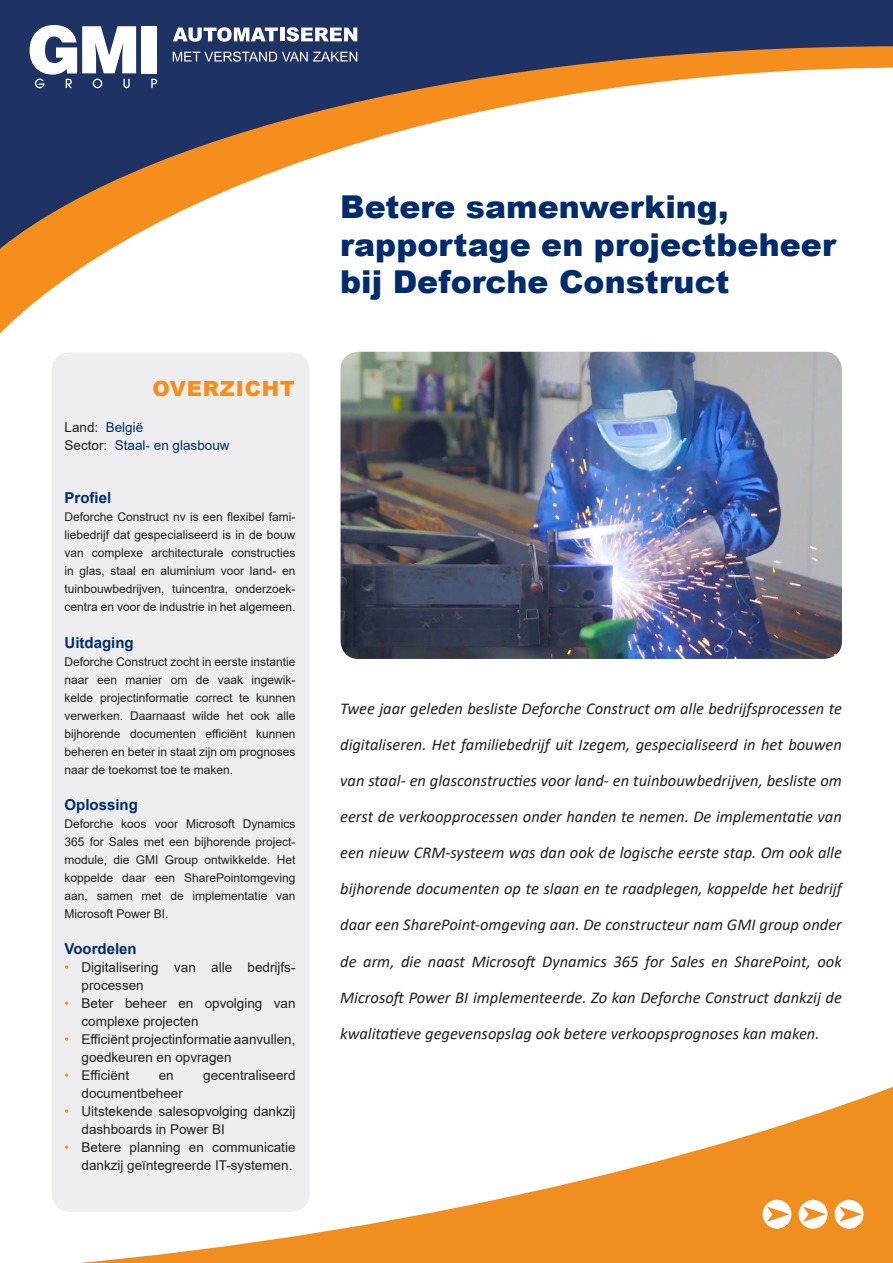
<style>
.page{position:relative;width:893px;height:1263px;background:#fff}
.page>*{position:absolute;margin:0;border:0;box-sizing:border-box;transform-origin:0 0}
.Titel{font:900 31.5px/37.5px "Arial";color:#002c6b}
.Oranje_Titel_in_Over{font:900 21px "Arial";letter-spacing:.035em;color:#f68e1e}
.Bijschrift{font:italic 16.5px/36px "Calibri";color:#231f20;text-align:justify}
.Tussentitel_in__Over{font:700 15px "Arial";color:#002c6b}
.t1{font:13.5px/18px "Arial";color:#231f20}
.Tekst_in__Overzicht{font:13.5px "Arial";color:#002c6b}
.Tekst_in__Overzicht-2{font:12px/18px "Arial";color:#231f20;text-align:justify}
.s1{color:#231f20}
.s2{color:#f68e1e}
</style>
<div class="page">
<div style="left:52px;top:352px;width:258px;height:860px;background:#eeeef0;border-radius:18px"></div>
<img style="left:341px;top:360px;width:501px;height:299px">
<svg style="left:53px;top:1087px;width:840px;height:176px"></svg>
<svg style="left:0;top:259px;width:839px;height:101px"></svg>
<svg style="left:0;top:0;width:893px;height:259px"></svg>
<div style="left:142px;top:26px;width:15px;height:47px;background:#fff"></div>
<svg style="left:30px;top:25px;width:106px;height:63px"></svg>
<svg style="left:151px;top:79px;width:6px;height:9px"></svg>
<svg style="left:763px;top:1200px;width:28px;height:29px"></svg>
<svg style="left:799px;top:1200px;width:28px;height:29px"></svg>
<svg style="left:835px;top:1200px;width:28px;height:29px"></svg>
<svg style="left:173px;top:27px;width:105px;height:15px"></svg>
<hr style="left:280px;top:28px;width:4px;height:13px;background:#fff">
<svg style="left:286px;top:27px;width:71px;height:15px"></svg>
<svg style="left:173px;top:52px;width:184px;height:10px;background:#627093"></svg>
<p class="Oranje_Titel_in_Over" style="left:152px;top:373px;width:144px">OVERZICHT</p>
<p class="Tekst_in__Overzicht" style="left:65px;top:418px;width:80px"><span class="s1">Land:</span> België</p>
<p class="Tekst_in__Overzicht" style="left:65px;top:436px;width:167px"><span class="s1">Sector:</span> Staal- en glasbouw</p>
<p class="Tussentitel_in__Over" style="left:65px;top:487px;width:48px">Profiel</p>
<p class="Tekst_in__Overzicht-2" style="left:65px;top:508px;width:232px">Deforche Construct nv is een flexibel fami&shy;liebedrijf dat gespecialiseerd is in de bouw van complexe architecturale constructies in glas, staal en aluminium voor land- en tuinbouwbedrijven, tuincentra, onderzoek&shy;centra en voor de industrie in het algemeen.</p>
<p class="Tussentitel_in__Over" style="left:65px;top:632px;width:71px">Uitdaging</p>
<p class="Tekst_in__Overzicht-2" style="left:65px;top:653px;width:232px">Deforche Construct zocht in eerste instantie</p>
<p class="Tekst_in__Overzicht-2" style="left:65px;top:671px;width:232px">naar een manier om de vaak ingewik&shy;kelde projectinformatie correct te kunnen verwerken. Daarnaast wilde het ook alle bijhorende documenten efficiënt kunnen beheren en beter in staat zijn om prognoses naar de toekomst toe te maken.</p>
<p class="Tussentitel_in__Over" style="left:65px;top:794px;width:75px">Oplossing</p>
<p class="Tekst_in__Overzicht-2" style="left:65px;top:815px;width:232px">Deforche koos voor Microsoft Dynamics 365 for Sales met een bijhorende project&shy;module, die GMI Group ontwikkelde. Het koppelde daar een SharePointomgeving aan, samen met de implementatie van Microsoft Power BI.</p>
<p class="Tussentitel_in__Over" style="left:65px;top:938px;width:74px">Voordelen</p>
<p class="t1" style="left:82px;top:958px;width:215px;text-indent:-17px"><span class="s2">•</span> Digitalisering van alle bedrijfs&shy;processen</p>
<p class="t1" style="left:82px;top:994px;width:215px;text-indent:-17px"><span class="s2">•</span> Beter beheer en opvolging van complexe projecten</p>
<p class="t1" style="left:82px;top:1030px;width:215px;text-indent:-17px"><span class="s2">•</span> Efficiënt projectinformatie aanvullen, goedkeuren en opvragen</p>
<p class="t1" style="left:65px;top:1066px;width:66px"><span class="s2">•</span> Efficiënt</p>
<p class="t1" style="left:159px;top:1066px;width:17px">en</p>
<p class="t1" style="left:203px;top:1066px;width:94px">gecentraliseerd</p>
<p class="t1" style="left:82px;top:1084px;width:103px">documentbeheer</p>
<p class="t1" style="left:82px;top:1102px;width:215px;text-indent:-17px"><span class="s2">•</span> Uitstekende salesopvolging dankzij dashboards in Power BI</p>
<p class="t1" style="left:65px;top:1138px;width:232px;text-align:right"><span class="s2">•</span> Betere planning en communicatie dankzij geïntegreerde IT-systemen.</p>
<p class="Titel" style="left:340px;top:187px;width:390px">Betere samenwerking,</p>
<p class="Titel" style="left:340px;top:225px;width:497px">rapportage en projectbeheer bij Deforche Construct</p>
<p class="Bijschrift" style="left:340px;top:690px;width:503px">Twee jaar geleden besliste Deforche Construct om alle bedrijfsprocessen te digitaliseren. Het familiebedrijf uit Izegem, gespecialiseerd in het bouwen van staal- en glasconstructies voor land- en tuinbouwbedrijven, besliste om eerst de verkoopprocessen onder handen te nemen. De implementatie van een nieuw CRM-systeem was dan ook de logische eerste stap. Om ook alle bijhorende documenten op te slaan en te raadplegen, koppelde het bedrijf daar een SharePoint-omgeving aan. De constructeur nam GMI group onder de arm, die naast Microsoft Dynamics 365 for Sales en SharePoint, ook Microsoft Power BI implementeerde. Zo kan Deforche Construct dankzij de kwalitatieve gegevensopslag ook betere verkoopsprognoses kan maken.</p>
</div>
